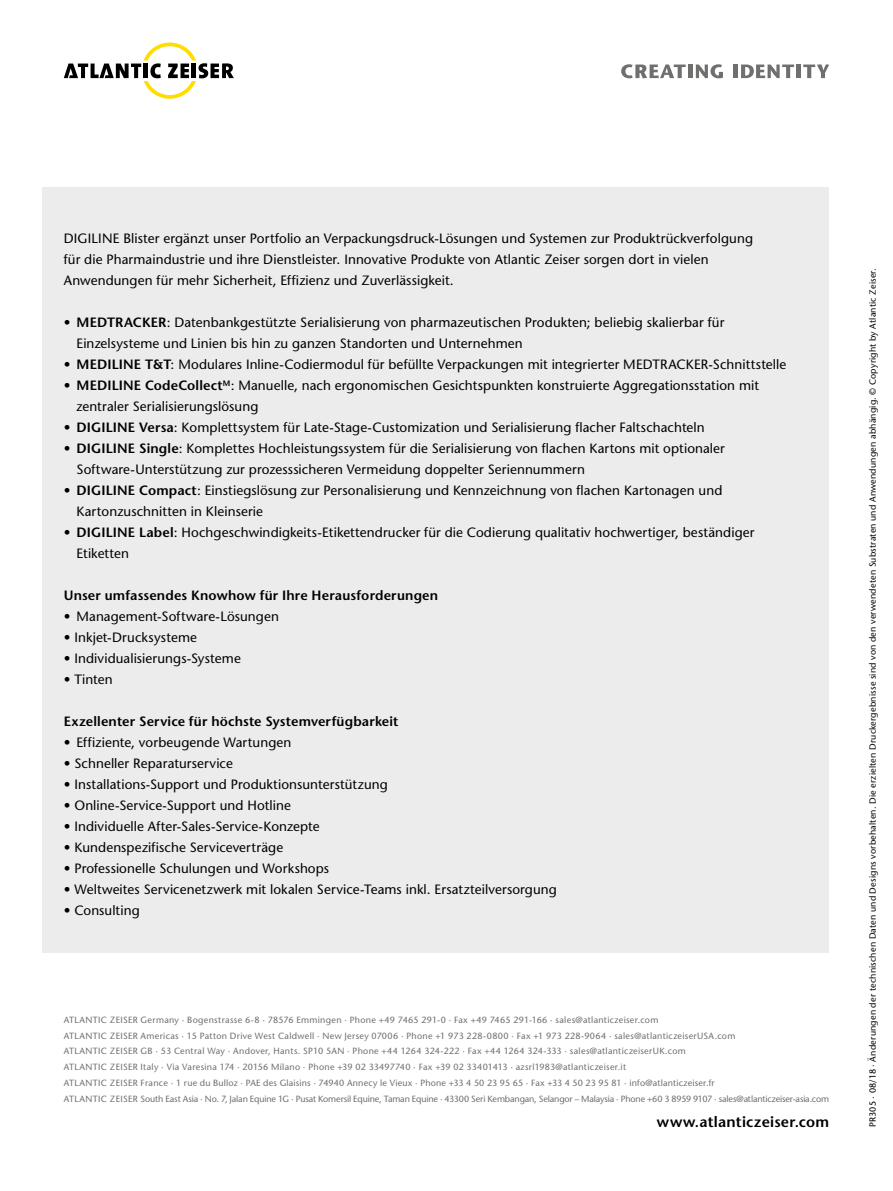
<style>
.page{position:relative;width:893px;height:1191px;background:#fff}
.page>*{position:absolute;margin:0;border:0;box-sizing:border-box;transform-origin:0 0}
.t1{font:600 15px "Stone Sans";letter-spacing:.02em;color:#000}
.t2{font:13.5px/21px "Stone Sans";letter-spacing:.01em;color:#000}
.t3{font:600 13.5px "Stone Sans";letter-spacing:.015em;color:#000}
.t4{font:9px/15.8px "Stone Sans";letter-spacing:.025em;color:#6f6f6e}
.t5{font:9px "Stone Sans";letter-spacing:.02em;color:#000}
.s1{font-weight:600}
</style>
<div class="page">
<svg style="left:64px;top:43px;width:170px;height:56px"></svg>
<div style="left:43px;top:187px;width:786px;height:765px;background:#ececed"></div>
<svg style="left:621px;top:64px;width:65px;height:14px"></svg>
<hr style="left:688px;top:65px;width:4px;height:13px;background:#6f6f6e">
<svg style="left:696px;top:64px;width:27px;height:14px"></svg>
<hr style="left:734px;top:65px;width:4px;height:13px;background:#6f6f6e">
<svg style="left:741px;top:65px;width:53px;height:13px"></svg>
<hr style="left:797px;top:65px;width:4px;height:13px;background:#6f6f6e">
<svg style="left:803px;top:64px;width:26px;height:14px"></svg>
<p class="t2" style="left:64px;top:228px;width:691px">DIGILINE Blister ergänzt unser Portfolio an Verpackungsdruck-Lösungen und Systemen zur Produktrückverfolgung für die Pharmaindustrie und ihre Dienstleister. Innovative Produkte von Atlantic Zeiser sorgen dort in vielen<br>Anwendungen für mehr Sicherheit, Effizienz und Zuverlässigkeit.</p>
<p class="t2" style="left:77px;top:312px;width:649px;text-indent:-13px">• <span class="s1">MEDTRACKER</span>: Datenbankgestützte Serialisierung von pharmazeutischen Produkten; beliebig skalierbar für<br>Einzelsysteme und Linien bis hin zu ganzen Standorten und Unternehmen</p>
<p class="t2" style="left:64px;top:354px;width:724px">• <span class="s1">MEDILINE T&amp;T</span>: Modulares Inline-Codiermodul für befüllte Verpackungen mit integrierter MEDTRACKER-Schnittstelle</p>
<p class="t2" style="left:77px;top:375px;width:684px;text-indent:-13px">• <span class="s1">MEDILINE CodeCollect</span><sup>M</sup>: Manuelle, nach ergonomischen Gesichtspunkten konstruierte Aggregationsstation mit zentraler Serialisierungslösung</p>
<p class="t2" style="left:64px;top:417px;width:642px">• <span class="s1">DIGILINE Versa</span>: Komplettsystem für Late-Stage-Customization und Serialisierung flacher Faltschachteln</p>
<p class="t2" style="left:77px;top:438px;width:650px;text-indent:-13px">• <span class="s1">DIGILINE Single</span>: Komplettes Hochleistungssystem für die Serialisierung von flachen Kartons mit optionaler<br>Software-Unterstützung zur prozesssicheren Vermeidung doppelter Seriennummern</p>
<p class="t2" style="left:77px;top:480px;width:647px;text-indent:-13px">• <span class="s1">DIGILINE Compact</span>: Einstiegslösung zur Personalisierung und Kennzeichnung von flachen Kartonagen und<br>Kartonzuschnitten in Kleinserie</p>
<p class="t2" style="left:77px;top:522px;width:679px;text-indent:-13px">• <span class="s1">DIGILINE Label</span>: Hochgeschwindigkeits-Etikettendrucker für die Codierung qualitativ hochwertiger, beständiger<br>Etiketten</p>
<p class="t3" style="left:64px;top:587px;width:376px">Unser umfassendes Knowhow für Ihre Herausforderungen</p>
<p class="t2" style="left:64px;top:606px;width:217px">• Management-Software-Lösungen</p>
<p class="t2" style="left:64px;top:627px;width:135px">• Inkjet-Drucksysteme</p>
<p class="t2" style="left:64px;top:648px;width:179px">• Individualisierungs-Systeme</p>
<p class="t2" style="left:64px;top:669px;width:51px">• Tinten</p>
<p class="t3" style="left:64px;top:713px;width:336px">Exzellenter Service für höchste Systemverfügbarkeit</p>
<p class="t2" style="left:64px;top:732px;width:229px">• Effiziente, vorbeugende Wartungen</p>
<p class="t2" style="left:64px;top:753px;width:171px">• Schneller Reparaturservice</p>
<p class="t2" style="left:64px;top:774px;width:326px">• Installations-Support und Produktionsunterstützung</p>
<p class="t2" style="left:64px;top:795px;width:229px">• Online-Service-Support und Hotline</p>
<p class="t2" style="left:64px;top:816px;width:257px">• Individuelle After-Sales-Service-Konzepte</p>
<p class="t2" style="left:64px;top:837px;width:221px">• Kundenspezifische Serviceverträge</p>
<p class="t2" style="left:64px;top:858px;width:267px">• Professionelle Schulungen und Workshops</p>
<p class="t2" style="left:64px;top:879px;width:495px">• Weltweites Servicenetzwerk mit lokalen Service-Teams inkl. Ersatzteilversorgung</p>
<p class="t2" style="left:64px;top:900px;width:77px">• Consulting</p>
<p class="t4" style="left:64px;top:1011px;width:767px">ATLANTIC ZEISER Germany · Bogenstrasse 6-8 · 78576 Emmingen · Phone +49 7465 291-0 · Fax +49 7465 291-166 · sales@atlanticzeiser.com<br>ATLANTIC ZEISER Americas · 15 Patton Drive West Caldwell · New Jersey 07006 · Phone +1 973 228-0800 · Fax +1 973 228-9064 · sales@atlanticzeiserUSA.com<br>ATLANTIC ZEISER GB · 53 Central Way · Andover, Hants. SP10 5AN · Phone +44 1264 324-222 · Fax +44 1264 324-333 · sales@atlanticzeiserUK.com<br>ATLANTIC ZEISER Italy · Via Varesina 174 · 20156 Milano · Phone +39 02 33497740 · Fax +39 02 33401413 · azsrl1983@atlanticzeiser.it<br>ATLANTIC ZEISER France · 1 rue du Bulloz · PAE des Glaisins · 74940 Annecy le Vieux · Phone +33 4 50 23 95 65 · Fax +33 4 50 23 95 81 · info@atlanticzeiser.fr<br>ATLANTIC ZEISER South East Asia · No. 7, Jalan Equine 1G · Pusat Komersil Equine, Taman Equine · 43300 Seri Kembangan, Selangor – Malaysia · Phone +60 3 8959 9107 · sales@atlanticzeiser-asia.com</p>
<p class="t1" style="left:657px;top:1113px;width:174px">www.atlanticzeiser.com</p>
<p class="t5" style="left:867px;top:1127px;width:860px;rotate:-90deg">PR305 · 08/18 · Änderungen der technischen Daten und Designs vorbehalten. Die erzielten Druckergebnisse sind von den verwendeten Substraten und Anwendungen abhängig. © Copyright by Atlantic Zeiser.</p>
</div>
